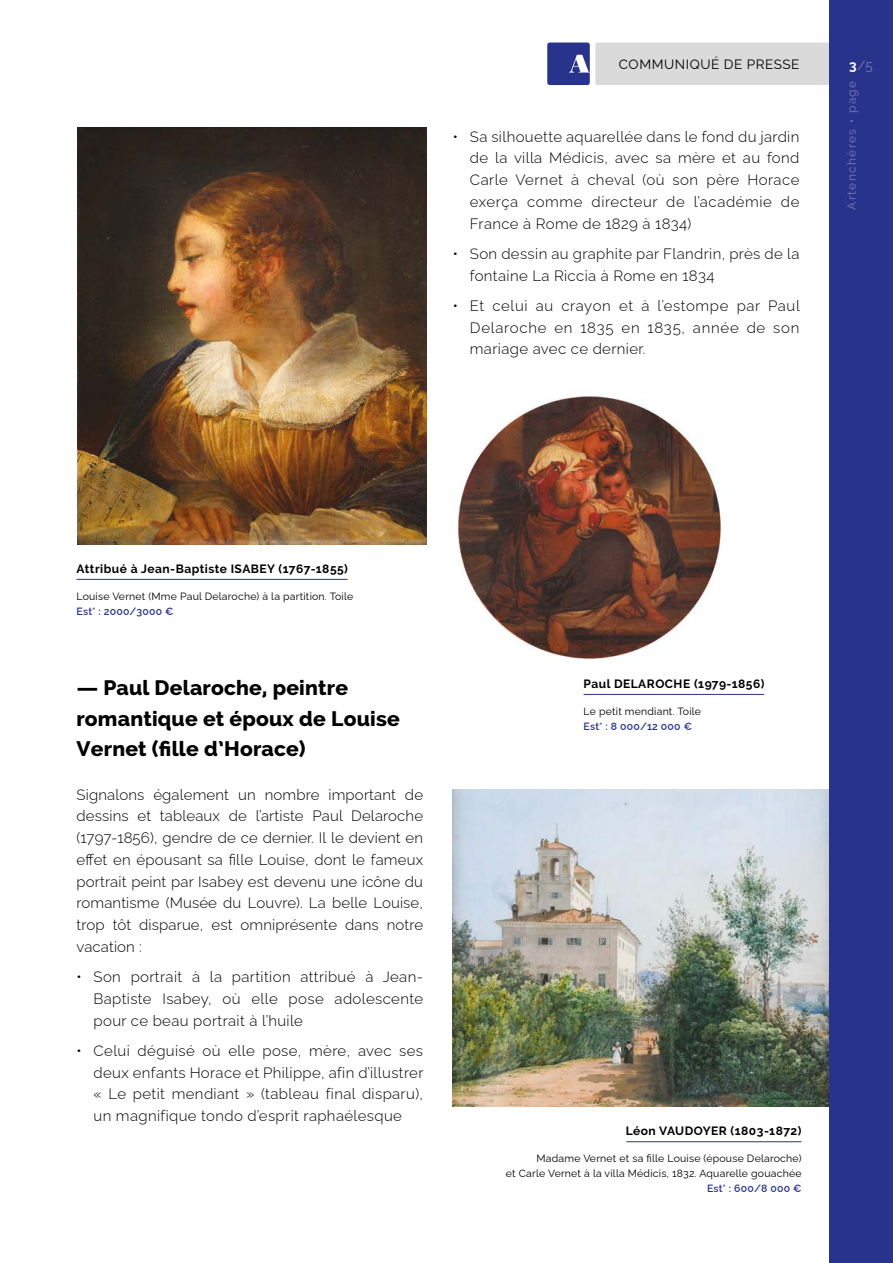
<style>
.page{position:relative;width:893px;height:1263px;background:#fff}
.page>*{position:absolute;margin:0;border:0;box-sizing:border-box;transform-origin:0 0}
.t1{font:800 21px/30.5px "Raleway";letter-spacing:.01em;color:#000;scale:1.12 1}
.t2{font:300 15px/21.8px "Raleway";letter-spacing:.025em;color:#000;text-align:justify}
.t3{font:13.5px "Raleway";letter-spacing:.04em;color:#000}
.t4{font:13.5px "Raleway";color:#7a78b8}
.t5{font:700 12px "Raleway";letter-spacing:.04em;color:#000}
.t6{font:12px "Raleway";letter-spacing:.11em;color:#7a78b8}
.t7{font:10.5px/14.7px "Raleway";letter-spacing:.02em;color:#000;text-align:right}
.t8{font:600 10.5px "Raleway";letter-spacing:.02em;color:#28348b}
.s1{font-weight:700;color:#fff}
</style>
<div class="page">
<div style="left:829px;top:0;width:64px;height:1263px;background:#28348b"></div>
<div style="left:547px;top:43px;width:43px;height:42px;background:#28348b;border-radius:3px"></div>
<svg style="left:569px;top:43px;width:260px;height:42px;background:#cfcfd5"></svg>
<img style="left:77px;top:128px;width:349px;height:416px">
<img style="left:457px;top:396px;width:264px;height:263px">
<img style="left:453px;top:790px;width:375px;height:316px">
<hr style="left:626px;top:1141px;width:175px;height:1px;background:#28348b">
<hr style="left:584px;top:694px;width:180px;height:1px;background:#28348b">
<hr style="left:77px;top:579px;width:271px;height:1px;background:#28348b">
<p class="t3" style="left:619px;top:54px;width:182px">COMMUNIQUÉ DE PRESSE</p>
<p class="t2" style="left:470px;top:124px;width:331px;text-indent:-17px">• Sa silhouette aquarellée dans le fond du jardin de la villa Médicis, avec sa mère et au fond Carle Vernet à cheval (où son père Horace exerça comme directeur de l’académie de France à Rome de 1829 à 1834)</p>
<p class="t2" style="left:470px;top:241px;width:331px;text-indent:-17px">• Son dessin au graphite par Flandrin, près de la fontaine La Riccia à Rome en 1834</p>
<p class="t2" style="left:470px;top:293px;width:331px;text-indent:-17px">• Et celui au crayon et à l’estompe par Paul Delaroche en 1835 en 1835, année de son mariage avec ce dernier.</p>
<p class="t4" style="left:849px;top:54px;width:25px"><span class="s1">3</span>/5</p>
<p class="t6" style="left:842px;top:210px;width:130px;rotate:-90deg">Artenchères • page</p>
<p class="t5" style="left:77px;top:561px;width:273px">Attribué à Jean-Baptiste ISABEY (1767-1855)</p>
<p class="t7" style="left:77px;top:588px;width:278px">Louise Vernet (Mme Paul Delaroche) à la partition. Toile</p>
<p class="t8" style="left:77px;top:603px;width:99px">Est° : 2000/3000 €</p>
<h1 class="t1" style="left:77px;top:673px;width:290px">— Paul Delaroche, peintre romantique et époux de Louise<br>Vernet (fille d’Horace)</h1>
<p class="t2" style="left:77px;top:782px;width:348px">Signalons également un nombre important de dessins et tableaux de l’artiste Paul Delaroche (1797-1856), gendre de ce dernier. Il le devient en effet en épousant sa fille Louise, dont le fameux portrait peint par Isabey est devenu une icône du romantisme (Musée du Louvre). La belle Louise, trop tôt disparue, est omniprésente dans notre vacation :</p>
<p class="t2" style="left:94px;top:964px;width:331px;text-indent:-17px">• Son portrait à la partition attribué à Jean-Baptiste Isabey, où elle pose adolescente pour ce beau portrait à l’huile</p>
<p class="t2" style="left:94px;top:1038px;width:331px;text-indent:-17px">• Celui déguisé où elle pose, mère, avec ses deux enfants Horace et Philippe, afin d’illustrer « Le petit mendiant » (tableau final disparu), un magnifique tondo d’esprit raphaélesque</p>
<p class="t5" style="left:584px;top:677px;width:182px">Paul DELAROCHE (1979-1856)</p>
<p class="t7" style="left:584px;top:703px;width:119px">Le petit mendiant. Toile</p>
<p class="t8" style="left:584px;top:718px;width:110px">Est° : 8 000/12 000 €</p>
<p class="t5" style="left:626px;top:1124px;width:177px">Léon VAUDOYER (1803-1872)</p>
<p class="t7" style="left:506px;top:1150px;width:297px">Madame Vernet et sa fille Louise (épouse Delaroche)<br>et Carle Vernet à la villa Médicis, 1832. Aquarelle gouachée</p>
<p class="t8" style="left:707px;top:1180px;width:96px">Est° : 600/8 000 €</p>
</div>
